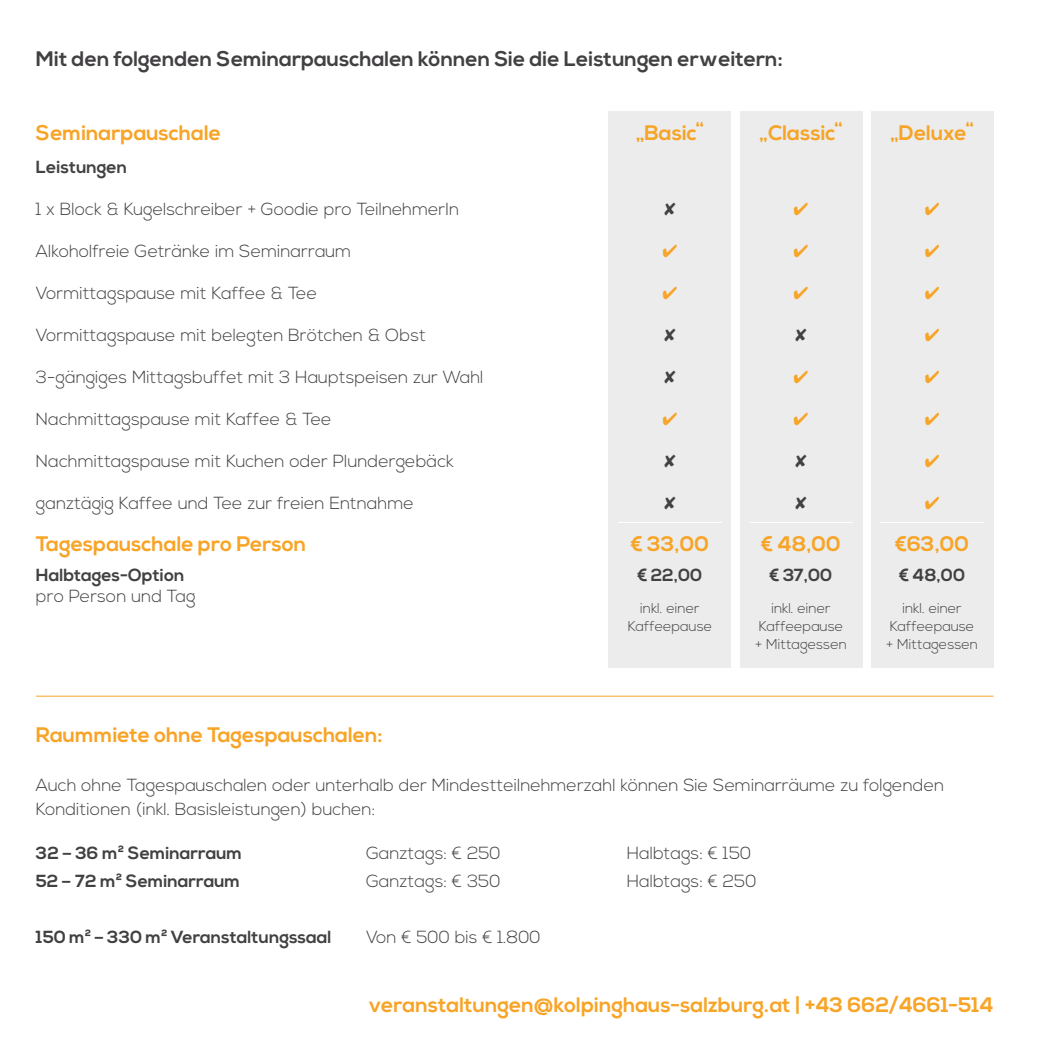
<style>
.page{position:relative;width:1042px;height:1042px;background:#fff}
.page>*{position:absolute;margin:0;border:0;box-sizing:border-box;transform-origin:0 0}
.t1{font:700 21px "Nexa";color:#f7a427}
.t2{font:700 21px "Nexa";color:#424042}
.t3{font:300 17.5px/28px "Nexa";color:#424042}
.t4{font:700 17.5px/28px "Nexa";color:#424042}
.t5{font:300 14.17px/18.4px "Nexa";color:#424042;text-align:center}
</style>
<div class="page">
<div style="left:608px;top:111px;width:123px;height:556px;background:#ececec"></div>
<hr style="left:618px;top:522px;width:104px;height:1px;background:#fff">
<div style="left:739px;top:111px;width:123px;height:556px;background:#ececec"></div>
<hr style="left:749px;top:522px;width:104px;height:1px;background:#fff">
<div style="left:870px;top:111px;width:123px;height:556px;background:#ececec"></div>
<hr style="left:880px;top:522px;width:104px;height:1px;background:#fff">
<hr style="left:36px;top:696px;width:957px;height:1px;background:#f7a427">
<p class="t2" style="left:36px;top:46px;width:748px">Mit den folgenden Seminarpauschalen können Sie die Leistungen erweitern:</p>
<p class="t1" style="left:36px;top:120px;width:187px">Seminarpauschale</p>
<p class="t1" style="left:636px;top:120px;width:62px">„Basic</p>
<p class="t1" style="left:704px;top:143px;width:10px;rotate:-180deg">„</p>
<p class="t1" style="left:759px;top:120px;width:77px">„Classic</p>
<p class="t1" style="left:842px;top:143px;width:10px;rotate:-180deg">„</p>
<p class="t1" style="left:974px;top:143px;width:10px;rotate:-180deg">„</p>
<p class="t1" style="left:890px;top:120px;width:78px">„Deluxe</p>
<p class="t4" style="left:36px;top:154px;width:93px">Leistungen</p>
<p class="t3" style="left:36px;top:196px;width:425px">1 x Block &amp; Kugelschreiber + Goodie pro TeilnehmerIn</p>
<p class="t3" style="left:36px;top:238px;width:317px">Alkoholfreie Getränke im Seminarraum</p>
<p class="t3" style="left:36px;top:280px;width:283px">Vormittagspause mit Kaffee &amp; Tee</p>
<p class="t3" style="left:36px;top:322px;width:391px">Vormittagspause mit belegten Brötchen &amp; Obst</p>
<p class="t3" style="left:36px;top:364px;width:449px">3-gängiges Mittagsbuffet mit 3 Hauptspeisen zur Wahl</p>
<p class="t3" style="left:36px;top:406px;width:297px">Nachmittagspause mit Kaffee &amp; Tee</p>
<p class="t3" style="left:36px;top:448px;width:419px">Nachmittagspause mit Kuchen oder Plundergebäck</p>
<p class="t3" style="left:36px;top:490px;width:379px">ganztägig Kaffee und Tee zur freien Entnahme</p>
<p class="t1" style="left:36px;top:532px;width:272px">Tagespauschale pro Person</p>
<p class="t4" style="left:36px;top:562px;width:150px">Halbtages-Option</p>
<p class="t3" style="left:36px;top:583px;width:161px">pro Person und Tag</p>
<p class="t1" style="left:631px;top:532px;width:80px">€ 33,00</p>
<p class="t4" style="left:637px;top:561px;width:67px">€ 22,00</p>
<p class="t5" style="left:628px;top:599px;width:86px">inkl. einer<br>Kaffeepause</p>
<p class="t1" style="left:761px;top:532px;width:81px">€ 48,00</p>
<p class="t4" style="left:769px;top:561px;width:64px">€ 37,00</p>
<p class="t5" style="left:755px;top:599px;width:93px">inkl. einer<br>Kaffeepause + Mittagessen</p>
<p class="t1" style="left:895px;top:532px;width:75px">€63,00</p>
<p class="t4" style="left:899px;top:561px;width:68px">€ 48,00</p>
<p class="t5" style="left:886px;top:599px;width:93px">inkl. einer<br>Kaffeepause + Mittagessen</p>
<p class="t1" style="left:36px;top:722px;width:348px">Raummiete ohne Tagespauschalen:</p>
<p class="t3" style="left:36px;top:773px;width:909px;line-height:24.5px">Auch ohne Tagespauschalen oder unterhalb der Mindestteilnehmerzahl können Sie Seminarräume zu folgenden<br>Konditionen (inkl. Basisleistungen) buchen:</p>
<p class="t4" style="left:36px;top:839px;width:208px">32 – 36 m² Seminarraum<br>52 – 72 m² Seminarraum</p>
<p class="t3" style="left:366px;top:839px;width:136px">Ganztags: € 250<br>Ganztags: € 350</p>
<p class="t3" style="left:366px;top:923px;width:176px">Von € 500 bis € 1.800</p>
<p class="t3" style="left:627px;top:839px;width:131px">Halbtags: € 150<br>Halbtags: € 250</p>
<p class="t4" style="left:36px;top:923px;width:297px">150 m² – 330 m² Veranstaltungssaal</p>
<p class="t1" style="left:369px;top:993px;width:626px">veranstaltungen@kolpinghaus-salzburg.at | +43 662/4661-514</p>
</div>
